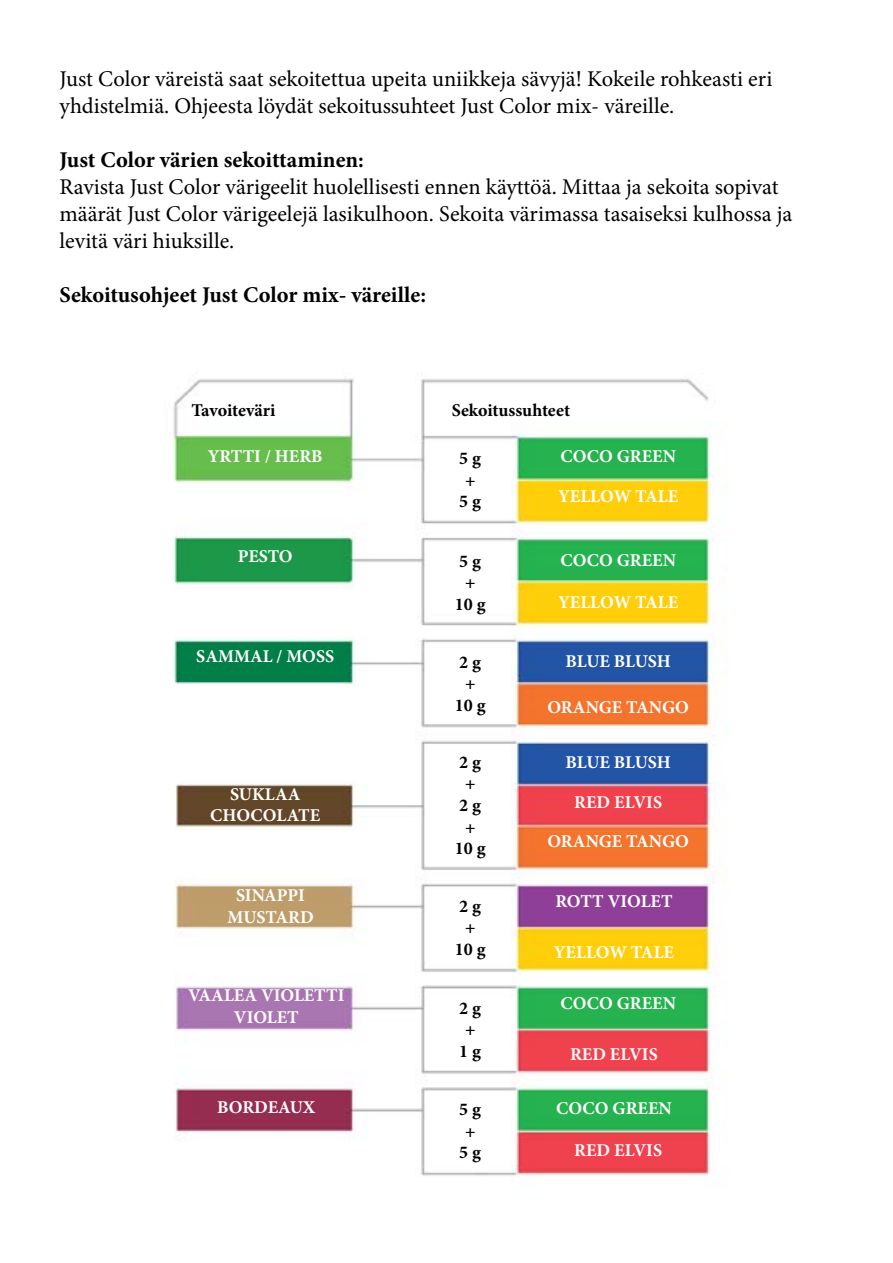
<style>
.page{position:relative;width:893px;height:1263px;background:#fff}
.page>*{position:absolute;margin:0;border:0;box-sizing:border-box;transform-origin:0 0}
.t1{font:22.5px/27px "Minion Pro";color:#000}
.t2{font:700 22.5px "Minion Pro";color:#000}
.t3{font:700 18px/21.6px "Minion Pro";color:#fff;text-align:center}
.t4{font:700 18px/21.6px "Minion Pro";color:#000;text-align:center}
</style>
<div class="page">
<img style="left:173px;top:378px;width:554px;height:798px">
<p class="t1" style="left:60px;top:65px;width:714px">Just Color väreistä saat sekoitettua upeita uniikkeja sävyjä! Kokeile rohkeasti eri yhdistelmiä. Ohjeesta löydät sekoitussuhteet Just Color mix- väreille.</p>
<p class="t2" style="left:60px;top:144px;width:306px">Just Color värien sekoittaminen:</p>
<p class="t1" style="left:60px;top:173px;width:734px">Ravista Just Color värigeelit huolellisesti ennen käyttöä. Mittaa ja sekoita sopivat määrät Just Color värigeelejä lasikulhoon. Sekoita värimassa tasaiseksi kulhossa ja levitä väri hiuksille.</p>
<p class="t2" style="left:60px;top:279px;width:368px">Sekoitusohjeet Just Color mix- väreille:</p>
<p class="t4" style="left:191px;top:399px;width:86px">Tavoiteväri</p>
<p class="t4" style="left:452px;top:399px;width:120px">Sekoitussuhteet</p>
<p class="t3" style="left:208px;top:445px;width:116px">YRTTI / HERB</p>
<p class="t3" style="left:560px;top:445px;width:117px">COCO GREEN</p>
<p class="t3" style="left:558px;top:485px;width:122px">YELLOW TALE</p>
<p class="t4" style="left:459px;top:447px;width:23px">5 g +<br>5 g</p>
<p class="t3" style="left:238px;top:545px;width:56px">PESTO</p>
<p class="t3" style="left:196px;top:645px;width:139px">SAMMAL / MOSS</p>
<p class="t3" style="left:210px;top:783px;width:111px">SUKLAA<br>CHOCOLATE</p>
<p class="t3" style="left:227px;top:884px;width:88px">SINAPPI<br>MUSTARD</p>
<p class="t3" style="left:188px;top:984px;width:158px">VAALEA VIOLETTI<br>VIOLET</p>
<p class="t3" style="left:217px;top:1096px;width:100px">BORDEAUX</p>
<p class="t4" style="left:455px;top:550px;width:32px">5 g +<br>10 g</p>
<p class="t4" style="left:455px;top:651px;width:32px">2 g +<br>10 g</p>
<p class="t4" style="left:455px;top:751px;width:32px">2 g +<br>2 g +<br>10 g</p>
<p class="t4" style="left:455px;top:895px;width:32px">2 g +<br>10 g</p>
<p class="t4" style="left:459px;top:997px;width:23px">2 g +<br>1 g</p>
<p class="t4" style="left:459px;top:1098px;width:23px">5 g +<br>5 g</p>
<p class="t3" style="left:560px;top:549px;width:117px">COCO GREEN</p>
<p class="t3" style="left:558px;top:591px;width:122px">YELLOW TALE</p>
<p class="t3" style="left:565px;top:650px;width:107px">BLUE BLUSH</p>
<p class="t3" style="left:547px;top:696px;width:143px">ORANGE TANGO</p>
<p class="t3" style="left:565px;top:751px;width:107px">BLUE BLUSH</p>
<p class="t3" style="left:574px;top:791px;width:89px">RED ELVIS</p>
<p class="t3" style="left:547px;top:830px;width:143px">ORANGE TANGO</p>
<p class="t3" style="left:555px;top:890px;width:119px">ROTT VIOLET</p>
<p class="t3" style="left:554px;top:941px;width:122px">YELLOW TALE</p>
<p class="t3" style="left:560px;top:992px;width:117px">COCO GREEN</p>
<p class="t3" style="left:570px;top:1043px;width:89px">RED ELVIS</p>
<p class="t3" style="left:556px;top:1098px;width:117px">COCO GREEN</p>
<p class="t3" style="left:574px;top:1139px;width:89px">RED ELVIS</p>
</div>
